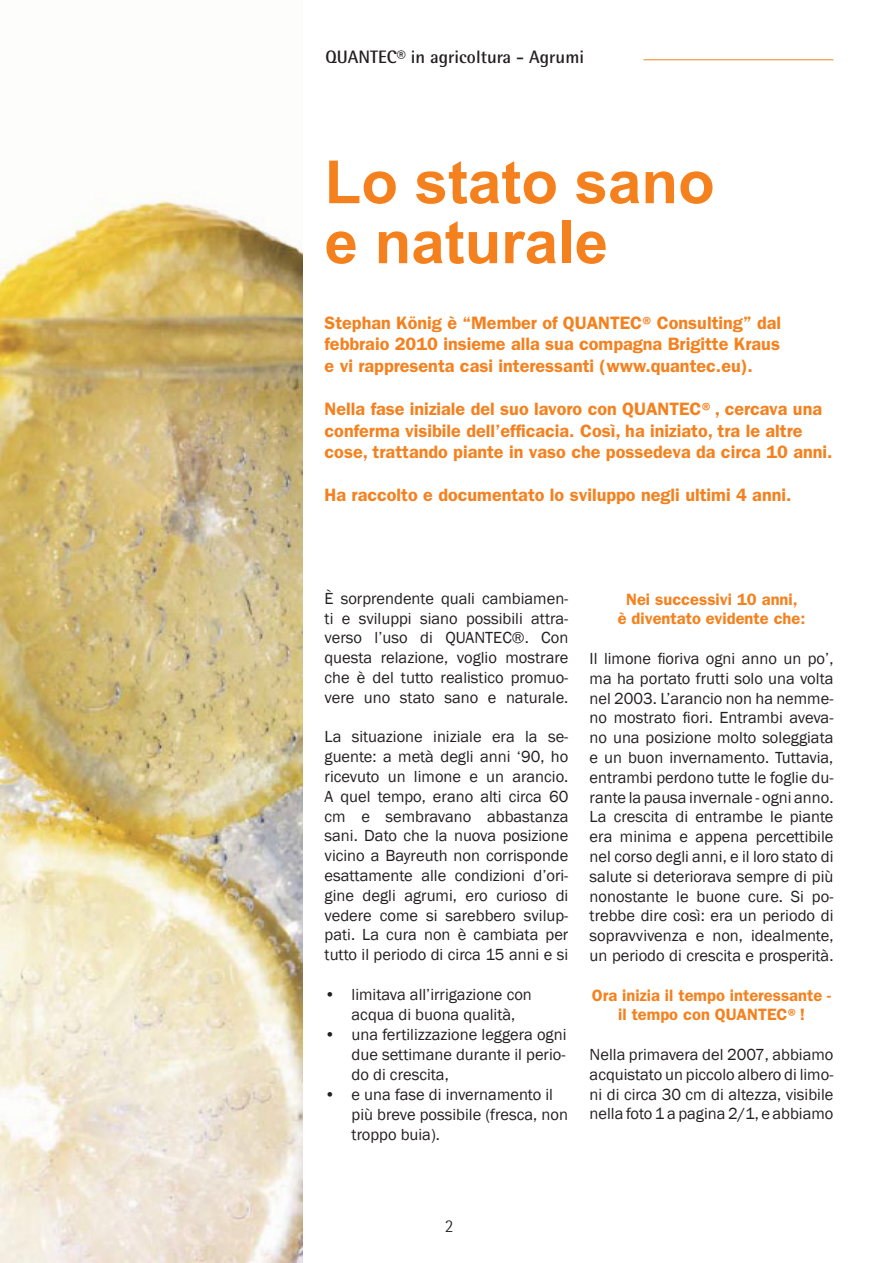
<style>
.page{position:relative;width:893px;height:1263px;background:#fff}
.page>*{position:absolute;margin:0;border:0;box-sizing:border-box;transform-origin:0 0}
.t1{font:700 60px "Arial";color:#f5811e}
.t2{font:600 18px/21.6px "Franklin Gothic";color:#f5811e}
.t3{font:700 18px "Rotis Semi Sans Std";color:#231f20}
.t4{font:300 18px "Rotis Semi Sans Std";color:#231f20}
.t5{font:16.5px/19.8px "Franklin Gothic";color:#231f20;text-align:justify}
.t6{font:600 16.5px/19.8px "Franklin Gothic";color:#f5811e;text-align:center}
</style>
<div class="page">
<img style="left:1px;top:200px;width:301px;height:1063px">
<hr style="left:643px;top:59px;width:190px;height:1px;background:#f5811e">
<p class="t3" style="left:325px;top:46px;width:260px">QUANTEC® in agricoltura - Agrumi</p>
<p class="t1" style="left:325px;top:143px;width:392px">Lo stato sano</p>
<p class="t1" style="left:325px;top:203px;width:285px">e naturale</p>
<p class="t2" style="left:325px;top:312px;width:458px">Stephan König è “Member of QUANTEC® Consulting” dal</p>
<p class="t2" style="left:325px;top:333px;width:457px">febbraio 2010 insieme alla sua compagna Brigitte Kraus</p>
<p class="t2" style="left:325px;top:355px;width:430px">e vi rappresenta casi interessanti (www.quantec.eu).</p>
<p class="t2" style="left:325px;top:398px;width:509px">Nella fase iniziale del suo lavoro con QUANTEC®, cercava una conferma visibile dell’efficacia. Così, ha iniziato, tra le altre cose, trattando piante in vaso che possedeva da circa 10 anni.</p>
<p class="t2" style="left:325px;top:484px;width:468px">Ha raccolto e documentato lo sviluppo negli ultimi 4 anni.</p>
<p class="t5" style="left:325px;top:589px;width:245px">È sorprendente quali cambiamen&shy;ti e sviluppi siano possibili attra&shy;verso l’uso di QUANTEC®. Con questa relazione, voglio mostrare che è del tutto realistico promuo&shy;vere uno stato sano e naturale.</p>
<p class="t5" style="left:325px;top:727px;width:245px">La situazione iniziale era la se&shy;guente: a metà degli anni ‘90, ho ricevuto un limone e un arancio.<br>A quel tempo, erano alti circa 60 cm e sembravano abbastanza sani. Dato che la nuova posizione vicino a Bayreuth non corrisponde esattamente alle condizioni d’ori&shy;gine degli agrumi, ero curioso di vedere come si sarebbero svilup&shy;pati. La cura non è cambiata per tutto il periodo di circa 15 anni e si</p>
<p class="t5" style="left:352px;top:985px;width:182px;text-indent:-27px">• limitava all’irrigazione con acqua di buona qualità,</p>
<p class="t5" style="left:352px;top:1025px;width:216px;text-indent:-27px">• una fertilizzazione leggera ogni due settimane durante il perio&shy;do di crescita,</p>
<p class="t5" style="left:352px;top:1084px;width:218px;text-align:left;text-indent:-27px">• e una fase di invernamento il più breve possibile (fresca, non troppo buia).</p>
<p class="t6" style="left:626px;top:589px;width:173px">Nei successivi 10 anni,</p>
<p class="t6" style="left:618px;top:609px;width:189px">è diventato evidente che:</p>
<p class="t5" style="left:590px;top:649px;width:245px">Il limone fioriva ogni anno un po’, ma ha portato frutti solo una volta nel 2003. L’arancio non ha nemme&shy;no mostrato fiori. Entrambi aveva&shy;no una posizione molto soleggiata e un buon invernamento. Tuttavia, entrambi perdono tutte le foglie du&shy;rante la pausa invernale - ogni anno.<br>La crescita di entrambe le piante era minima e appena percettibile nel corso degli anni, e il loro stato di salute si deteriorava sempre di più nonostante le buone cure. Si po&shy;trebbe dire così: era un periodo di sopravvivenza e non, idealmente, un periodo di crescita e prosperità.</p>
<p class="t6" style="left:592px;top:985px;width:241px">Ora inizia il tempo interessante - il tempo con QUANTEC®!</p>
<p class="t5" style="left:590px;top:1045px;width:245px">Nella primavera del 2007, abbiamo acquistato un piccolo albero di limo&shy;ni di circa 30 cm di altezza, visibile nella foto 1 a pagina 2/1, e abbiamo</p>
<p class="t4" style="left:445px;top:1216px;width:10px">2</p>
</div>
